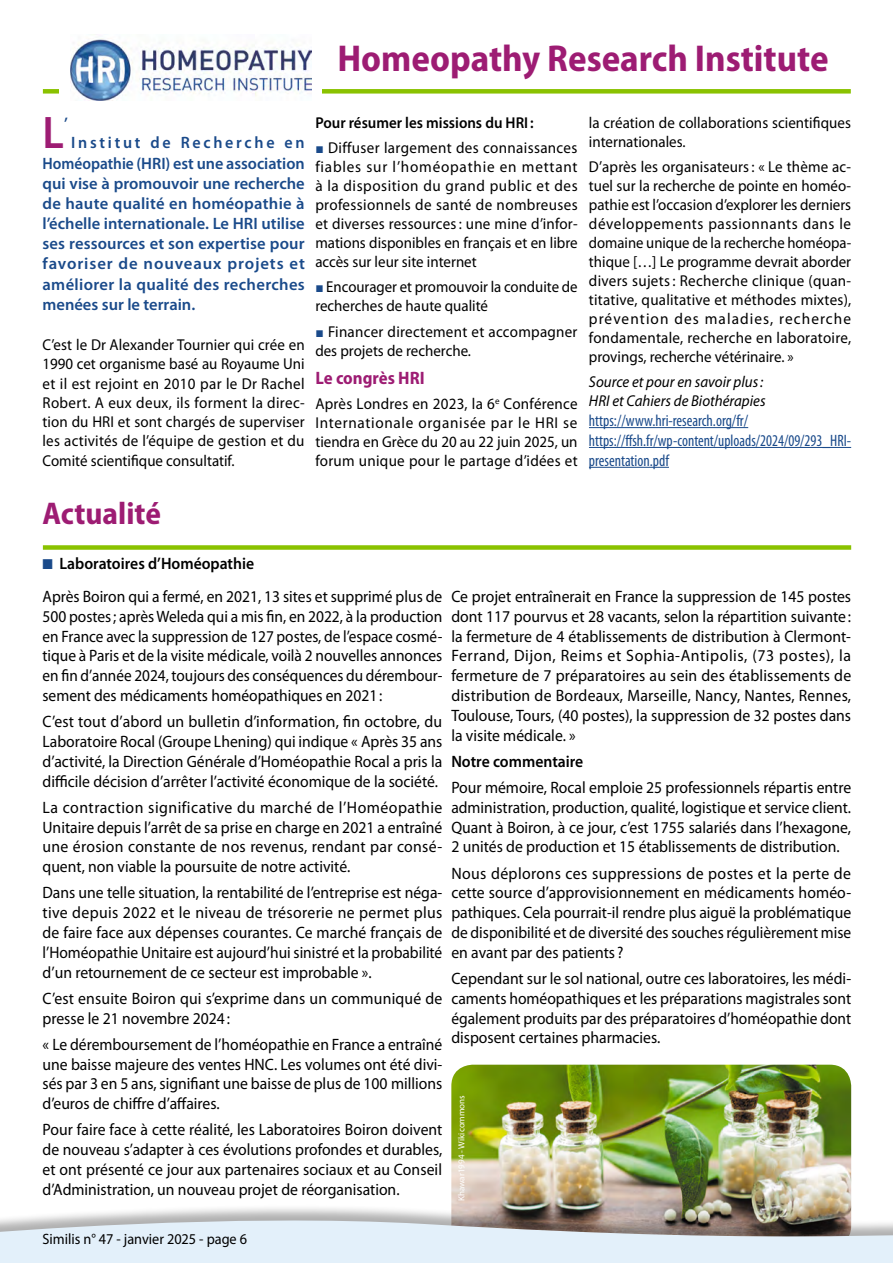
<style>
.page{position:relative;width:893px;height:1263px;background:#fff}
.page>*{position:absolute;margin:0;border:0;box-sizing:border-box;transform-origin:0 0}
.t1{font:600 45.9px "Myriad Pro";color:#9d1c73;scale:.95 1}
.t2{font:700 semi-condensed 37.5px "Myriad Pro";color:#9d1c73}
.t3{font:700 semi-condensed 31.5px "Myriad Pro";color:#9d1c73}
.t4{font:700 semi-condensed 18px "Myriad Pro";color:#9d1c73}
.t5{font:16.5px/19.8px "Myriad Pro";color:#000;text-align:justify;scale:.95 1}
.t6{font:16.5px/19.8px "Myriad Pro";color:#000;text-align:justify;scale:.96 1}
.t7{font:16.5px/19.8px "Myriad Pro";color:#000;scale:.94 1}
.t8{font:600 16.5px/20.1px "Myriad Pro";letter-spacing:.02em;color:#1a4a8a;text-align:justify}
.t9{font:condensed 16.5px/19.8px "Myriad Pro";color:#1a4a8a;scale:.95 1}
.t10{font:600 16.5px "Myriad Pro";color:#000;scale:.95 1}
.t11{font:15.75px/18.9px "Myriad Pro";color:#000;text-align:justify;scale:.95 1}
.t12{font:15.75px/18.9px "Myriad Pro";color:#000;text-align:justify;scale:.96 1}
.t13{font:15.75px/18.9px "Myriad Pro";color:#000;scale:.94 1}
.t14{font:italic 15.75px/18.9px "Myriad Pro";color:#000;scale:.95 1}
.t15{font:600 15.75px "Myriad Pro";color:#000;scale:.95 1}
.t16{font:15px "Myriad Pro";color:#000;scale:.95 1}
.t17{font:9px "Myriad Pro";color:#fff}
.s1{color:#1a4a8a}
.s2{font-weight:600}
</style>
<div class="page">
<div style="left:43px;top:545px;width:808px;height:5px;background:#8ac200"></div>
<div style="left:43px;top:89px;width:808px;height:5px;background:#8ac200"></div>
<hr style="left:589px;top:427px;width:159px;height:1px;background:#1a4a8a">
<hr style="left:589px;top:447px;width:262px;height:1px;background:#1a4a8a">
<hr style="left:589px;top:467px;width:80px;height:1px;background:#1a4a8a">
<img style="left:451px;top:1065px;width:400px;height:139px">
<div style="left:59px;top:34px;width:262px;height:67px;background:#fff"></div>
<img style="left:70px;top:38px;width:241px;height:63px">
<div style="left:0;top:1204px;width:893px;height:59px;background:#000;opacity:.31"></div>
<svg style="left:0;top:1213px;width:893px;height:50px;background:#ccd2d7"></svg>
<h2 class="t2" style="left:337px;top:37px;width:493px">Homeopathy Research Institute</h2>
<h1 class="t1" style="left:43px;top:108px;width:24px">L</h1>
<p class="t8" style="left:64px;top:113px;width:5px">’</p>
<p class="t8" style="left:43px;top:133px;width:264px;text-indent:29px">Institut de Recherche en Homéopathie (HRI) est une association qui vise à promouvoir une recherche de haute qualité en homéopathie à l’échelle internationale. Le HRI utilise ses ressources et son expertise pour favoriser de nouveaux projets et améliorer la qualité des recherches menées sur le terrain.</p>
<p class="t11" style="left:43px;top:336px;width:278px">C’est le Dr Alexander Tournier qui crée en 1990 cet organisme basé au Royaume Uni et il est rejoint en 2010 par le Dr Rachel Robert. A eux deux, ils forment la direc&shy;tion du HRI et sont chargés de superviser les activités de l’équipe de gestion et du Comité scientifique consultatif.</p>
<p class="t15" style="left:315px;top:114px;width:231px">Pour résumer les missions du HRI:</p>
<p class="t12" style="left:315px;top:139px;width:275px"><span class="s1">▪</span> Diffuser largement des connaissances fiables sur l’homéopathie en mettant à la disposition du grand public et des professionnels de santé de nombreuses et diverses ressources: une mine d’infor&shy;mations disponibles en français et en libre accès sur leur site internet</p>
<p class="t13" style="left:315px;top:278px;width:280px"><span class="s1">▪</span> Encourager et promouvoir la conduite de recherches de haute qualité</p>
<p class="t11" style="left:315px;top:322px;width:277px"><span class="s1">▪</span> Financer directement et accompagner des projets de recherche.</p>
<p class="t4" style="left:315px;top:367px;width:111px">Le congrès HRI</p>
<p class="t11" style="left:315px;top:394px;width:278px">Après Londres en 2023, la 6<sup>e</sup> Conférence Internationale organisée par le HRI se tiendra en Grèce du 20 au 22 juin 2025, un forum unique pour le partage d’idées et</p>
<p class="t11" style="left:589px;top:114px;width:277px">la création de collaborations scientifiques internationales.</p>
<p class="t11" style="left:589px;top:158px;width:278px">D’après les organisateurs: « Le thème ac&shy;tuel sur la recherche de pointe en homéo&shy;pathie est l’occasion d’explorer les derniers développements passionnants dans le domaine unique de la recherche homéopa&shy;thique […] Le programme devrait aborder divers sujets: Recherche clinique (quan&shy;titative, qualitative et méthodes mixtes), prévention des maladies, recherche fondamentale, recherche en laboratoire, provings, recherche vétérinaire. »</p>
<p class="t14" style="left:589px;top:373px;width:187px">Source et pour en savoir plus:<br>HRI et Cahiers de Biothérapies</p>
<p class="t9" style="left:589px;top:411px;width:278px">https://www.hri-research.org/fr/ https://ffsh.fr/wp-content/uploads/2024/09/293_HRI&shy;presentation.pdf</p>
<h3 class="t3" style="left:43px;top:496px;width:120px">Actualité</h3>
<p class="t7" style="left:43px;top:548px;width:427px;line-height:32.5px"><span class="s1">◾</span> <span class="s2">Laboratoires d’Homéopathie<br></span>Après Boiron qui a fermé, en 2021, 13 sites et supprimé plus de</p>
<p class="t7" style="left:43px;top:607px;width:427px;text-align:justify">500 postes; après Weleda qui a mis fin, en 2022, à la production en France avec la suppression de 127 postes, de l’espace cosmé&shy;tique à Paris et de la visite médicale, voilà 2 nouvelles annonces en fin d’année 2024, toujours des conséquences du dérembour&shy;sement des médicaments homéopathiques en 2021:</p>
<p class="t5" style="left:43px;top:712px;width:422px">C’est tout d’abord un bulletin d’information, fin octobre, du Laboratoire Rocal (Groupe Lhening) qui indique « Après 35 ans d’activité, la Direction Générale d’Homéopathie Rocal a pris la difficile décision d’arrêter l’activité économique de la société.</p>
<p class="t6" style="left:43px;top:798px;width:418px">La contraction significative du marché de l’Homéopathie Unitaire depuis l’arrêt de sa prise en charge en 2021 a entraîné une érosion constante de nos revenus, rendant par consé&shy;quent, non viable la poursuite de notre activité.</p>
<p class="t5" style="left:43px;top:883px;width:423px">Dans une telle situation, la rentabilité de l’entreprise est néga&shy;tive depuis 2022 et le niveau de trésorerie ne permet plus de faire face aux dépenses courantes. Ce marché français de l’Homéopathie Unitaire est aujourd’hui sinistré et la probabilité d’un retournement de ce secteur est improbable ».</p>
<p class="t5" style="left:43px;top:989px;width:422px">C’est ensuite Boiron qui s’exprime dans un communiqué de presse le 21 novembre 2024:</p>
<p class="t5" style="left:43px;top:1035px;width:422px">« Le déremboursement de l’homéopathie en France a entraîné une baisse majeure des ventes HNC. Les volumes ont été divi&shy;sés par 3 en 5 ans, signifiant une baisse de plus de 100 millions d’euros de chiffre d’affaires.</p>
<p class="t5" style="left:43px;top:1120px;width:423px">Pour faire face à cette réalité, les Laboratoires Boiron doivent de nouveau s’adapter à ces évolutions profondes et durables, et ont présenté ce jour aux partenaires sociaux et au Conseil d’Administration, un nouveau projet de réorganisation.</p>
<p class="t5" style="left:451px;top:587px;width:422px">Ce projet entraînerait en France la suppression de 145 postes dont 117 pourvus et 28 vacants, selon la répartition suivante: la fermeture de 4 établissements de distribution à Clermont-Ferrand, Dijon, Reims et Sophia-Antipolis, (73 postes), la fermeture de 7 préparatoires au sein des établissements de distribution de Bordeaux, Marseille, Nancy, Nantes, Rennes, Toulouse, Tours, (40 postes), la suppression de 32 postes dans la visite médicale. »</p>
<p class="t10" style="left:451px;top:752px;width:140px">Notre commentaire</p>
<p class="t5" style="left:451px;top:778px;width:422px">Pour mémoire, Rocal emploie 25 professionnels répartis entre administration, production, qualité, logistique et service client.<br>Quant à Boiron, à ce jour, c’est 1755 salariés dans l’hexagone, 2 unités de production et 15 établissements de distribution.</p>
<p class="t6" style="left:451px;top:863px;width:418px">Nous déplorons ces suppressions de postes et la perte de cette source d’approvisionnement en médicaments homéo&shy;pathiques. Cela pourrait-il rendre plus aiguë la problématique de disponibilité et de diversité des souches régulièrement mise en avant par des patients ?</p>
<p class="t5" style="left:451px;top:969px;width:422px">Cependant sur le sol national, outre ces laboratoires, les médi&shy;caments homéopathiques et les préparations magistrales sont également produits par des préparatoires d’homéopathie dont disposent certaines pharmacies.</p>
<p class="t17" style="left:457px;top:1201px;width:108px;rotate:-90deg">Khawar1994 - Wikicommons</p>
<p class="t16" style="left:43px;top:1231px;width:217px">Similis n° 47 - janvier 2025 - page 6</p>
</div>
